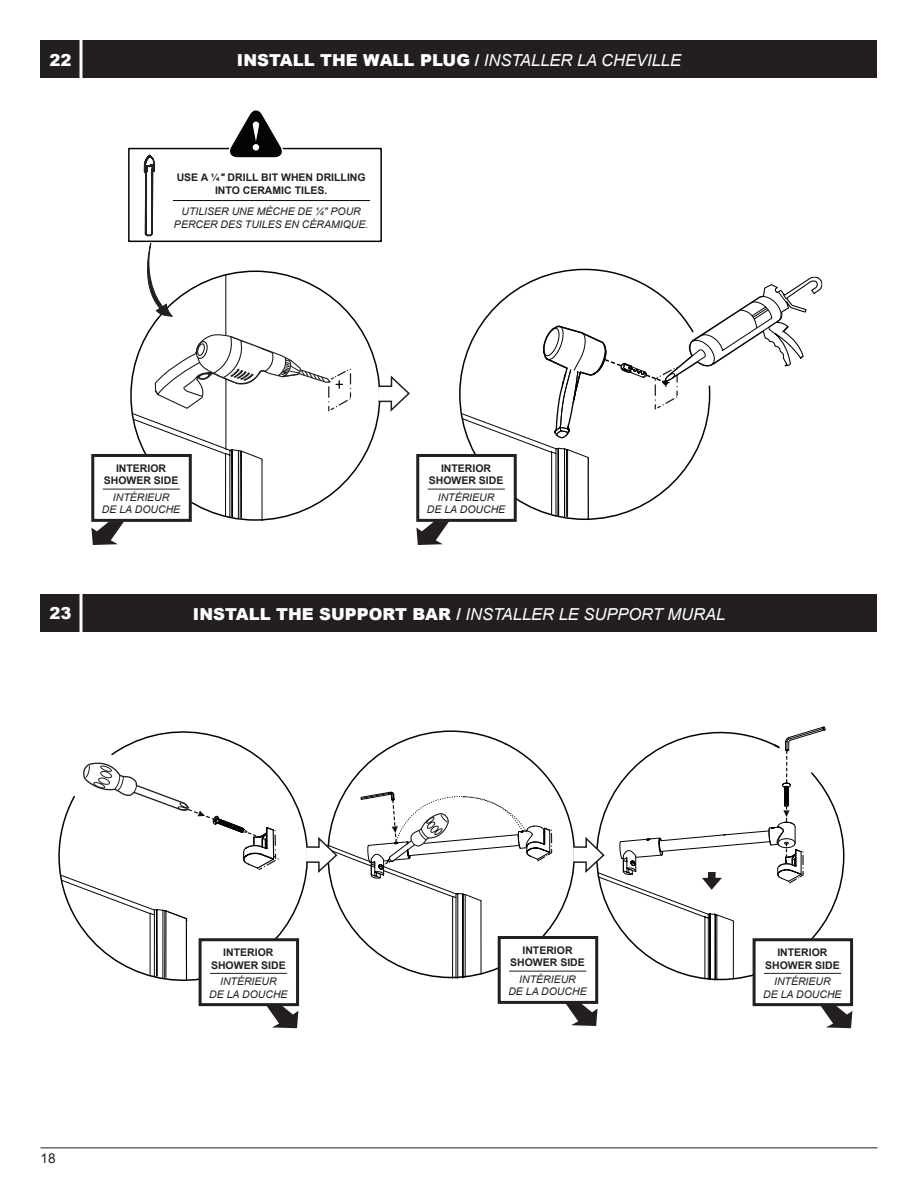
<style>
.page{position:relative;width:918px;height:1188px;background:#fff}
.page>*{position:absolute;margin:0;border:0;box-sizing:border-box;transform-origin:0 0}
.t1{font:italic 16.5px "Arial";color:#fff}
.t2{font:900 16.5px "Arial";color:#fff}
.t3{font:13.5px "Arial";color:#231f20}
.t4{font:italic 10.5px/12.6px "Arial";color:#231f20;text-align:center}
.t5{font:700 10.5px/12.6px "Arial";color:#231f20;text-align:center}
.s1{font-weight:900;font-style:normal}
.s2{font-weight:700;font-style:normal}
.s3{font-style:italic}
</style>
<div class="page">
<div style="left:40px;top:594px;width:838px;height:38px;background:#231f20"></div>
<hr style="left:40px;top:1148px;width:838px;height:1px;background:#231f20">
<div style="left:40px;top:40px;width:838px;height:38px;background:#231f20"></div>
<svg style="left:132px;top:332px;width:220px;height:189px"></svg>
<svg style="left:377px;top:374px;width:33px;height:39px"></svg>
<svg style="left:416px;top:522px;width:33px;height:23px"></svg>
<div style="left:416px;top:454px;width:101px;height:68px;background:#fff;border:3px solid #231f20"></div>
<hr style="left:428px;top:489px;width:77px;height:1px;background:#231f20">
<svg style="left:91px;top:522px;width:33px;height:23px"></svg>
<div style="left:91px;top:454px;width:101px;height:68px;background:#fff;border:3px solid #231f20"></div>
<hr style="left:103px;top:489px;width:77px;height:1px;background:#231f20">
<hr style="left:226px;top:379px;width:1px;height:71px;background:#040503">
<hr style="left:226px;top:275px;width:1px;height:61px;background:#040503">
<div style="left:128px;top:148px;width:254px;height:94px;background:#fff;border:2px solid #040503"></div>
<hr style="left:173px;top:200px;width:197px;height:1px;background:#040503">
<svg style="left:227px;top:110px;width:60px;height:48px"></svg>
<div style="left:253px;top:144px;width:6px;height:7px;background:#fff;border-radius:50%"></div>
<svg style="left:139px;top:154px;width:33px;height:163px"></svg>
<svg style="left:58px;top:731px;width:247px;height:269px"></svg>
<svg style="left:598px;top:791px;width:247px;height:190px"></svg>
<svg style="left:266px;top:1006px;width:32px;height:22px"></svg>
<div style="left:199px;top:938px;width:100px;height:68px;background:#fff;border:3px solid #231f20"></div>
<hr style="left:210px;top:973px;width:77px;height:1px;background:#231f20">
<svg style="left:566px;top:1004px;width:32px;height:22px"></svg>
<div style="left:498px;top:936px;width:100px;height:68px;background:#fff;border:3px solid #231f20"></div>
<svg style="left:820px;top:1006px;width:32px;height:22px"></svg>
<div style="left:753px;top:938px;width:100px;height:68px;background:#fff;border:3px solid #231f20"></div>
<hr style="left:764px;top:973px;width:77px;height:1px;background:#231f20">
<svg style="left:61px;top:761px;width:219px;height:221px"></svg>
<svg style="left:305px;top:726px;width:521px;height:254px"></svg>
<svg style="left:462px;top:271px;width:361px;height:250px"></svg>
<hr style="left:80px;top:36px;width:2px;height:45px;background:#fff">
<hr style="left:80px;top:591px;width:2px;height:45px;background:#fff">
<h1 class="t2" style="left:49px;top:48px;width:24px">22</h1>
<h1 class="t1" style="left:237px;top:50px;width:446px"><span class="s1">INSTALL THE WALL PLUG</span> <span class="s2">/</span> INSTALLER LA CHEVILLE</h1>
<p class="t5" style="left:177px;top:172px;width:190px">USE A ¼<span class="s3">"</span> DRILL BIT WHEN DRILLING<br>INTO CERAMIC TILES.</p>
<p class="t4" style="left:182px;top:205px;width:13px">UTILI</p>
<p class="t4" style="left:207px;top:205px;width:33px">SER UNE</p>
<p class="t4" style="left:257px;top:205px;width:24px">MÈCHE</p>
<p class="t4" style="left:298px;top:205px;width:49px">DE ¼" POUR</p>
<p class="t4" style="left:174px;top:218px;width:16px">PERCER</p>
<p class="t4" style="left:221px;top:218px;width:32px">DES TUILE</p>
<p class="t4" style="left:275px;top:218px;width:36px">S EN CÉRA</p>
<p class="t4" style="left:331px;top:218px;width:39px">MIQUE.</p>
<p class="t5" style="left:104px;top:462px;width:76px">INTERIOR<br>SHOWER SIDE</p>
<p class="t4" style="left:102px;top:491px;width:80px">INTÉRIEUR<br>DE LA DOUCHE</p>
<p class="t5" style="left:429px;top:462px;width:76px">INTERIOR<br>SHOWER SIDE</p>
<p class="t4" style="left:427px;top:491px;width:80px">INTÉRIEUR<br>DE LA DOUCHE</p>
<h1 class="t2" style="left:49px;top:601px;width:24px">23</h1>
<h1 class="t1" style="left:193px;top:603px;width:534px"><span class="s1">INSTALL THE SUPPORT BAR</span> <span class="s2">/</span> INSTALLER LE SUPPORT MURAL</h1>
<p class="t3" style="left:40px;top:1149px;width:17px">18</p>
<p class="t5" style="left:211px;top:946px;width:76px">INTERIOR<br>SHOWER SIDE</p>
<p class="t4" style="left:209px;top:975px;width:80px">INTÉRIEUR<br>DE LA DOUCHE</p>
<p class="t5" style="left:510px;top:944px;width:76px">INTERIOR<br>SHOWER SIDE</p>
<p class="t4" style="left:508px;top:973px;width:80px">INTÉRIEUR<br>DE LA DOUCHE</p>
<p class="t5" style="left:765px;top:946px;width:76px">INTERIOR<br>SHOWER SIDE</p>
<p class="t4" style="left:763px;top:975px;width:80px">INTÉRIEUR<br>DE LA DOUCHE</p>
</div>
